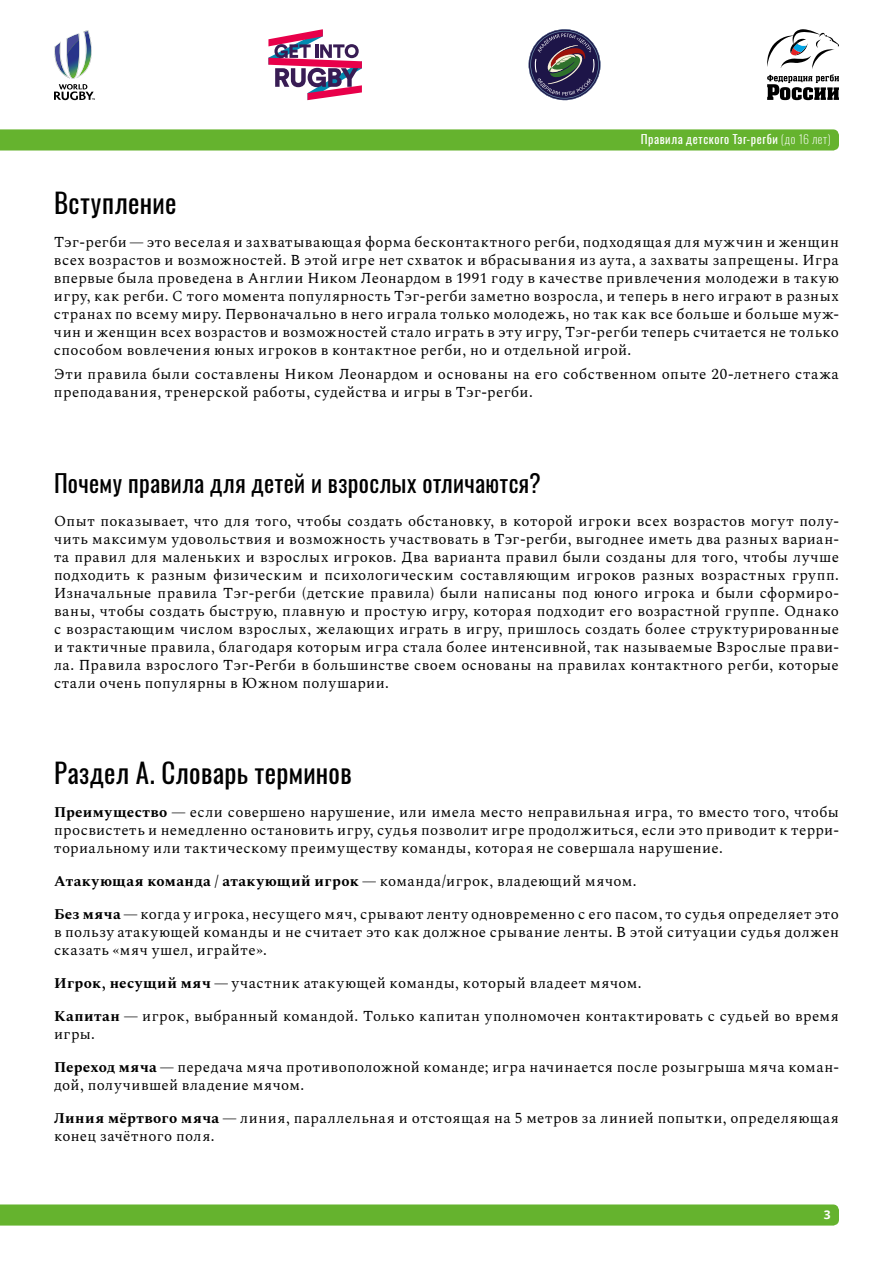
<style>
.page{position:relative;width:893px;height:1263px;background:#fff}
.page>*{position:absolute;margin:0;border:0;box-sizing:border-box;transform-origin:0 0}
.t1{font:27px "Oswald";letter-spacing:.01em;color:#000}
.t2{font:24px "Oswald";letter-spacing:.015em;color:#000}
.t3{font:15px/18px "Spectral";letter-spacing:.035em;color:#000;text-align:justify}
.t4{font:700 15px "Spectral";letter-spacing:.03em;color:#000}
.t5{font:12px "Oswald";letter-spacing:.045em;color:#fff}
.t6{font:700 12px "Open Sans";color:#fff}
.s1{font-weight:200}
.s2{font-weight:700}
.s3{font-weight:400}
</style>
<div class="page">
<div style="left:0;top:129px;width:839px;height:21px;background:#65b32e"></div>
<div style="left:0;top:1204px;width:839px;height:21px;background:#65b32e"></div>
<svg style="left:54px;top:30px;width:41px;height:70px"></svg>
<svg style="left:767px;top:29px;width:72px;height:71px"></svg>
<svg style="left:268px;top:29px;width:94px;height:71px"></svg>
<svg style="left:528px;top:29px;width:73px;height:72px"></svg>
<p class="t5" style="left:641px;top:130px;width:191px">Правила детского Тэг-регби <span class="s1">(до 16 лет)</span></p>
<h1 class="t1" style="left:54px;top:184px;width:124px">Вступление</h1>
<p class="t3" style="left:54px;top:232px;width:786px">Тэг-регби—это веселая и захватывающая форма бесконтактного регби, подходящая для мужчин и женщин всех возрастов и возможностей. В этой игре нет схваток и вбрасывания из аута, а захваты запрещены. Игра впервые была проведена в Англии Ником Леонардом в 1991 году в качестве привлечения молодежи в такую игру, как регби. С того момента популярность Тэг-регби заметно возросла, и теперь в него играют в разных странах по всему миру. Первоначально в него играла только молодежь, но так как все больше и больше муж&shy;чин и женщин всех возрастов и возможностей стало играть в эту игру, Тэг-регби теперь считается не только способом вовлечения юных игроков в контактное регби, но и отдельной игрой.</p>
<p class="t3" style="left:54px;top:364px;width:786px">Эти правила были составлены Ником Леонардом и основаны на его собственном опыте 20-летнего стажа преподавания, тренерской работы, судейства и игры в Тэг-регби.</p>
<h2 class="t2" style="left:54px;top:466px;width:488px">Почему правила для детей и взрослых отличаются?</h2>
<p class="t3" style="left:54px;top:511px;width:786px">Опыт показывает, что для того, чтобы создать обстановку, в которой игроки всех возрастов могут полу&shy;чить максимум удовольствия и возможность участвовать в Тэг-регби, выгоднее иметь два разных вариан&shy;та правил для маленьких и взрослых игроков. Два варианта правил были созданы для того, чтобы лучше подходить к разным физическим и психологическим составляющим игроков разных возрастных групп.<br>Изначальные правила Тэг-регби (детские правила) были написаны под юного игрока и были сформиро&shy;ваны, чтобы создать быструю, плавную и простую игру, которая подходит его возрастной группе. Однако с возрастающим числом взрослых, желающих играть в игру, пришлось создать более структурированные и тактичные правила, благодаря которым игра стала более интенсивной, так называемые Взрослые прави&shy;ла. Правила взрослого Тэг-Регби в большинстве своем основаны на правилах контактного регби, которые стали очень популярны в Южном полушарии.</p>
<h1 class="t1" style="left:54px;top:754px;width:299px">Раздел А. Словарь терминов</h1>
<p class="t3" style="left:54px;top:802px;width:786px"><span class="s2">Преимущество</span> — если совершено нарушение, или имела место неправильная игра, то вместо того, чтобы просвистеть и немедленно остановить игру, судья позволит игре продолжиться, если это приводит к терри&shy;ториальному или тактическому преимуществу команды, которая не совершала нарушение.</p>
<p class="t4" style="left:54px;top:870px;width:584px">Атакующая команда / атакующий игрок <span class="s3">— команда/игрок, владеющий мячом.</span></p>
<p class="t3" style="left:54px;top:904px;width:786px"><span class="s2">Без мяча</span>—когда у игрока, несущего мяч, срывают ленту одновременно с его пасом, то судья определяет это в пользу атакующей команды и не считает это как должное срывание ленты. В этой ситуации судья должен сказать «мяч ушел, играйте».</p>
<p class="t3" style="left:54px;top:973px;width:589px"><span class="s2">Игрок, несущий мяч</span> — участник атакующей команды, который владеет мячом.</p>
<p class="t3" style="left:54px;top:1006px;width:786px"><span class="s2">Капитан</span> — игрок, выбранный командой. Только капитан уполномочен контактировать с судьей во время игры.</p>
<p class="t3" style="left:54px;top:1057px;width:786px"><span class="s2">Переход мяча</span> — передача мяча противоположной команде; игра начинается после розыгрыша мяча коман&shy;дой, получившей владение мячом.</p>
<p class="t3" style="left:54px;top:1108px;width:786px"><span class="s2">Линия мёртвого мяча</span> — линия, параллельная и отстоящая на 5 метров за линией попытки, определяющая конец зачётного поля.</p>
<p class="t6" style="left:824px;top:1206px;width:8px">3</p>
</div>
